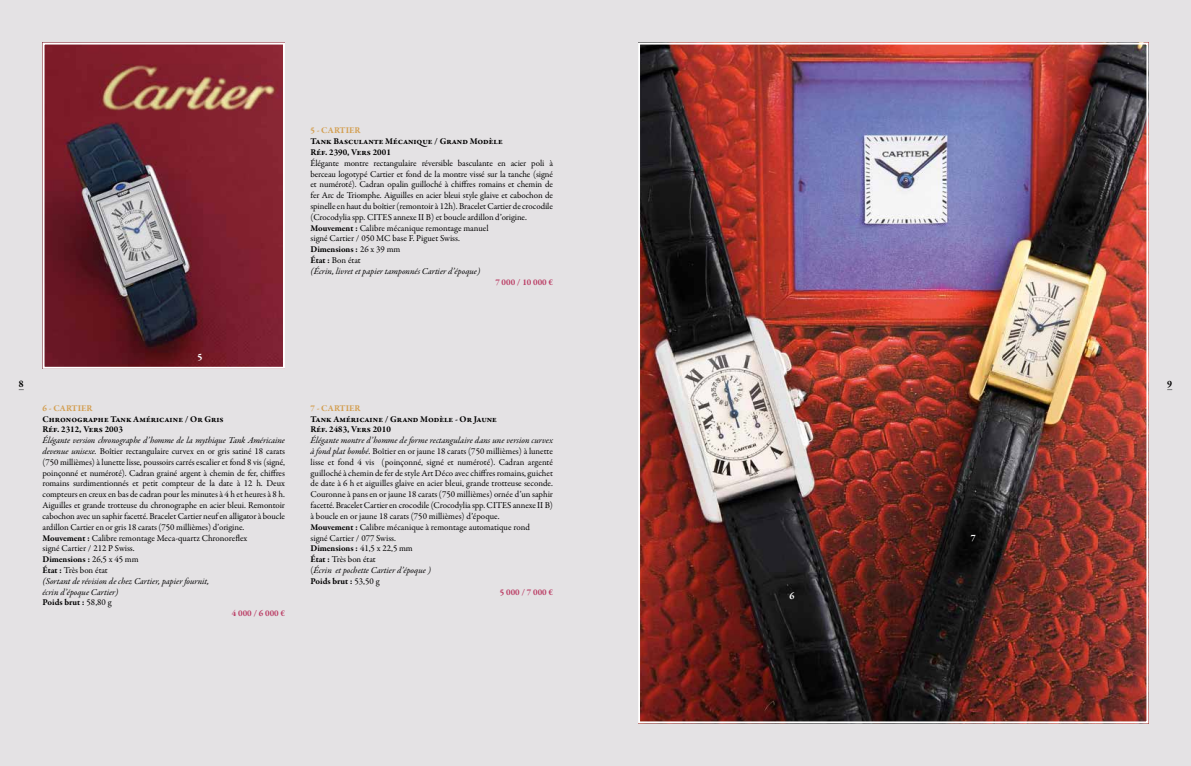
<style>
.page{position:relative;width:1191px;height:766px;background:#fff}
.page>*{position:absolute;margin:0;border:0;box-sizing:border-box;transform-origin:0 0}
.t1{font:700 10px "Garamond Premr Pro";color:#fff}
.t2{font:700 10px "Garamond Premr Pro";color:#000}
.t3{font:9px/10.8px "Garamond Premr Pro";letter-spacing:-.005em;color:#000}
.t4{font:700 9px/10.8px "Garamond Premr Pro";color:#000}
.t5{font:italic 9px "Garamond Premr Pro";letter-spacing:-.005em;color:#000}
.t6{font:700 9px "Garamond Premr Pro";color:#bb3f66}
.t7{font:700 9px "Garamond Premr Pro";letter-spacing:.005em;color:#d39f52}
.s1{font-weight:700}
.s2{font-style:italic}
.s3{font-weight:400}
.s4{font-style:normal}
</style>
<div class="page">
<div style="left:0;top:0;width:595px;height:765px;background:#e4e2e4"></div>
<div style="left:595px;top:0;width:596px;height:765px;background:#e4e2e4"></div>
<img style="left:46px;top:46px;width:236px;height:320px">
<div style="left:43px;top:43px;width:242px;height:326px;border:2px solid #fff"></div>
<img style="left:641px;top:46px;width:504px;height:674px">
<div style="left:638px;top:43px;width:510px;height:680px;border:2px solid #fff"></div>
<p class="t1" style="left:197px;top:350px;width:7px">5</p>
<p class="t7" style="left:310px;top:125px;width:52px">5 - CARTIER</p>
<p class="t4" style="left:310px;top:136px;width:194px">Tank Basculante Mécanique / Grand Modèle<br>Réf. 2390, Vers 2001</p>
<p class="t3" style="left:310px;top:158px;width:244px">Élégante montre rectangulaire réversible basculante en acier poli à berceau logotypé Cartier et fond de la montre vissé sur la tanche (signé et numéroté). Cadran opalin guilloché à chiffres romains et chemin de fer Arc de Triomphe. Aiguilles en acier bleui style glaive et cabochon de spinelle en haut du boîtier (remontoir à 12h). Bracelet Cartier de crocodile (Crocodylia spp. CITES annexe II B) et boucle ardillon d’origine.<br><span class="s1">Mouvement :</span> Calibre mécanique remontage manuel<br>signé Cartier / 050 MC base F. Piguet Swiss.<br><span class="s1">Dimensions :</span> 26 x 39 mm<br><span class="s1">État :</span> Bon état<br><span class="s2">(Écrin, livret et papier tamponnés Cartier d’époque)</span></p>
<p class="t6" style="left:495px;top:276px;width:59px">7 000 / 10 000 €</p>
<p class="t2" style="left:19px;top:377px;width:7px">8</p>
<p class="t2" style="left:1167px;top:377px;width:7px">9</p>
<p class="t7" style="left:310px;top:402px;width:52px">7 - CARTIER</p>
<p class="t4" style="left:310px;top:413px;width:188px">Tank Américaine / Grand Modèle - Or Jaune<br>Réf. 2483, Vers 2010</p>
<p class="t5" style="left:310px;top:434px;width:244px">Élégante montre d’homme de forme rectangulaire dans une version curvex</p>
<p class="t3" style="left:310px;top:446px;width:244px"><span class="s2">à fond plat bombé.</span> Boîtier en or jaune 18 carats (750 millièmes) à lunette</p>
<p class="t3" style="left:310px;top:456px;width:244px">lisse et fond 4 vis (poinçonné, signé et numéroté). Cadran argenté</p>
<p class="t3" style="left:310px;top:467px;width:244px">guilloché à chemin de fer de style Art Déco avec chiffres romains, guichet</p>
<p class="t3" style="left:310px;top:478px;width:244px">de date à 6 h et aiguilles glaive en acier bleui, grande trotteuse seconde.</p>
<p class="t3" style="left:310px;top:489px;width:244px">Couronne à pans en or jaune 18 carats (750 millièmes) ornée d’un saphir</p>
<p class="t3" style="left:310px;top:500px;width:244px">facetté. Bracelet Cartier en crocodile (Crocodylia spp. CITES annexe II B)</p>
<p class="t3" style="left:310px;top:510px;width:191px">à boucle en or jaune 18 carats (750 millièmes) d’époque.</p>
<p class="t3" style="left:310px;top:521px;width:221px"><span class="s1">Mouvement :</span> Calibre mécanique à remontage automatique rond</p>
<p class="t3" style="left:310px;top:532px;width:87px">signé Cartier / 077 Swiss.</p>
<p class="t4" style="left:310px;top:543px;width:104px">Dimensions : <span class="s3">41,5 x 22,5 mm</span></p>
<p class="t3" style="left:310px;top:554px;width:67px"><span class="s1">État :</span> Très bon état</p>
<p class="t5" style="left:310px;top:564px;width:122px"><span class="s4">(</span>Écrin et pochette Cartier d’époque )</p>
<p class="t4" style="left:310px;top:575px;width:71px">Poids brut : <span class="s3">53,50 g</span></p>
<p class="t6" style="left:500px;top:586px;width:55px">5 000 / 7 000 €</p>
<p class="t7" style="left:43px;top:402px;width:52px">6 - CARTIER</p>
<p class="t4" style="left:43px;top:413px;width:183px">Chronographe Tank Américaine / Or Gris<br>Réf. 2312, Vers 2003</p>
<p class="t5" style="left:43px;top:434px;width:244px">Élégante version chronographe d’homme de la mythique Tank Américaine</p>
<p class="t3" style="left:43px;top:446px;width:244px"><span class="s2">devenue unisexe.</span> Boîtier rectangulaire curvex en or gris satiné 18 carats</p>
<p class="t3" style="left:43px;top:456px;width:244px">(750 millièmes) à lunette lisse, poussoirs carrés escalier et fond 8 vis (signé,</p>
<p class="t3" style="left:43px;top:467px;width:244px">poinçonné et numéroté). Cadran grainé argent à chemin de fer, chiffres</p>
<p class="t3" style="left:43px;top:478px;width:244px">romains surdimentionnés et petit compteur de la date à 12 h. Deux</p>
<p class="t3" style="left:43px;top:489px;width:244px">compteurs en creux en bas de cadran pour les minutes à 4 h et heures à 8 h.</p>
<p class="t3" style="left:43px;top:500px;width:244px">Aiguilles et grande trotteuse du chronographe en acier bleui. Remontoir</p>
<p class="t3" style="left:43px;top:510px;width:244px">cabochon avec un saphir facetté. Bracelet Cartier neuf en alligator à boucle</p>
<p class="t3" style="left:43px;top:521px;width:203px">ardillon Cartier en or gris 18 carats (750 millièmes) d’origine.</p>
<p class="t3" style="left:43px;top:532px;width:206px"><span class="s1">Mouvement :</span> Calibre remontage Meca-quartz Chronoreflex</p>
<p class="t3" style="left:43px;top:543px;width:94px">signé Cartier / 212 P Swiss.</p>
<p class="t4" style="left:43px;top:554px;width:97px">Dimensions : <span class="s3">26,5 x 45 mm</span></p>
<p class="t3" style="left:43px;top:564px;width:67px"><span class="s1">État :</span> Très bon état</p>
<p class="t5" style="left:43px;top:575px;width:168px">(Sortant de révision de chez Cartier, papier fournit,</p>
<p class="t5" style="left:43px;top:586px;width:77px">écrin d’époque Cartier)</p>
<p class="t4" style="left:43px;top:597px;width:71px">Poids brut : <span class="s3">58,80 g</span></p>
<p class="t6" style="left:232px;top:607px;width:55px">4 000 / 6 000 €</p>
<p class="t1" style="left:971px;top:532px;width:7px">7</p>
<p class="t1" style="left:789px;top:590px;width:7px">6</p>
</div>
